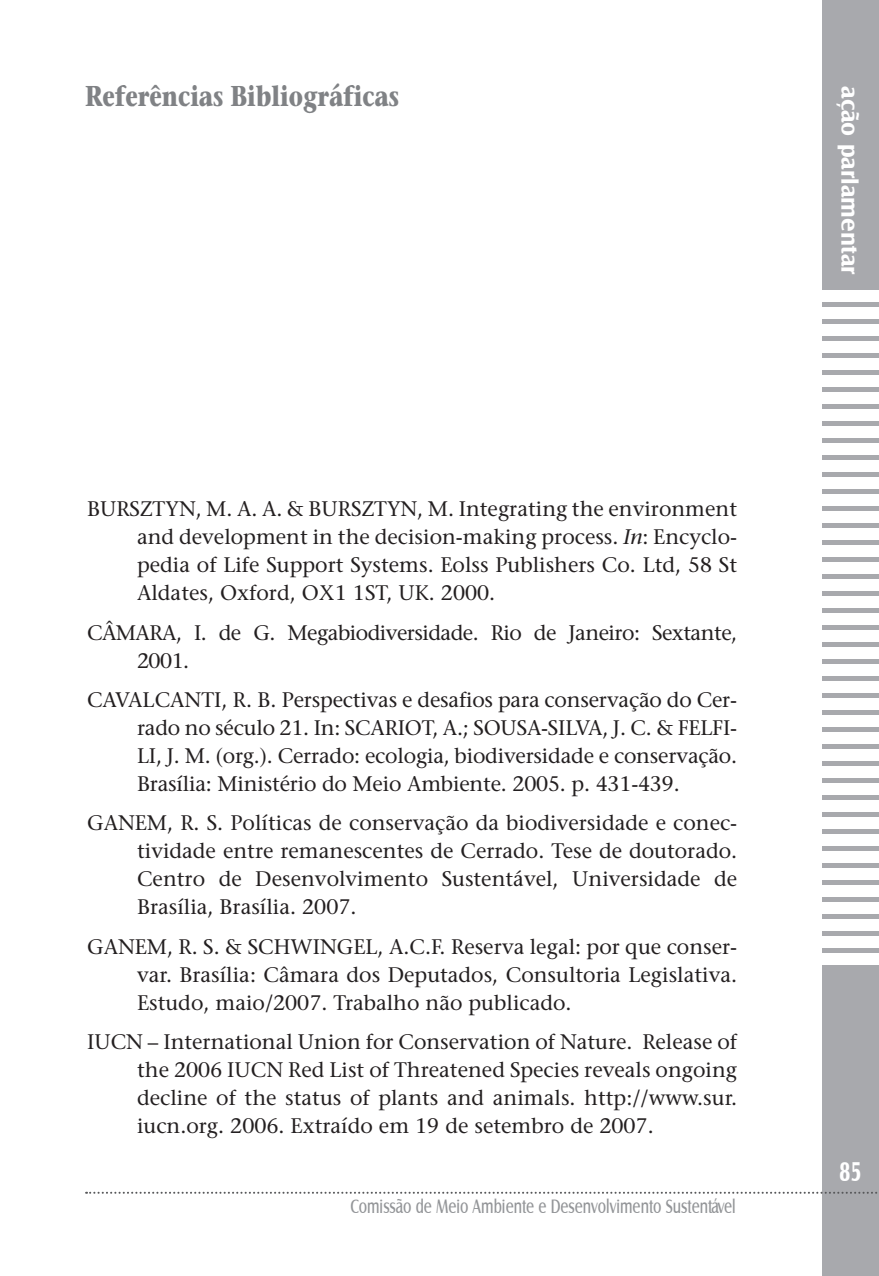
<style>
.page{position:relative;width:879px;height:1276px;background:#fff}
.page>*{position:absolute;margin:0;border:0;box-sizing:border-box;transform-origin:0 0}
.t1{font:700 28.6px "Stone Serif";color:#808285;scale:.77 1}
.t2{font:700 28px "Castle T";color:#fff;scale:.75 1}
.t3{font:700 24px "Castle T";color:#fff}
.t4{font:21px/28px "Stone Serif";color:#231f20;text-align:justify}
.t5{font:21px/28px "Stone Serif";letter-spacing:-.025em;color:#231f20}
.t6{font:20px "Castle T";color:#939598;scale:.75 1}
.s1{font-style:italic}
</style>
<div class="page">
<div style="left:822px;top:0;width:57px;height:1276px;background:#a8a9ad"></div>
<div style="left:821px;top:290px;width:58px;height:11px;background:#fff"></div>
<div style="left:821px;top:307px;width:58px;height:11px;background:#fff"></div>
<div style="left:821px;top:324px;width:58px;height:11px;background:#fff"></div>
<div style="left:821px;top:341px;width:58px;height:11px;background:#fff"></div>
<div style="left:821px;top:358px;width:58px;height:12px;background:#fff"></div>
<div style="left:821px;top:375px;width:58px;height:12px;background:#fff"></div>
<div style="left:821px;top:392px;width:58px;height:12px;background:#fff"></div>
<div style="left:821px;top:409px;width:58px;height:12px;background:#fff"></div>
<div style="left:821px;top:426px;width:58px;height:12px;background:#fff"></div>
<div style="left:821px;top:443px;width:58px;height:12px;background:#fff"></div>
<div style="left:821px;top:460px;width:58px;height:12px;background:#fff"></div>
<div style="left:821px;top:477px;width:58px;height:12px;background:#fff"></div>
<div style="left:821px;top:494px;width:58px;height:12px;background:#fff"></div>
<div style="left:821px;top:511px;width:58px;height:12px;background:#fff"></div>
<div style="left:821px;top:528px;width:58px;height:12px;background:#fff"></div>
<div style="left:821px;top:545px;width:58px;height:12px;background:#fff"></div>
<div style="left:821px;top:562px;width:58px;height:12px;background:#fff"></div>
<div style="left:821px;top:579px;width:58px;height:12px;background:#fff"></div>
<div style="left:821px;top:596px;width:58px;height:12px;background:#fff"></div>
<div style="left:821px;top:613px;width:58px;height:12px;background:#fff"></div>
<div style="left:821px;top:630px;width:58px;height:12px;background:#fff"></div>
<div style="left:821px;top:647px;width:58px;height:12px;background:#fff"></div>
<div style="left:821px;top:664px;width:58px;height:12px;background:#fff"></div>
<div style="left:821px;top:681px;width:58px;height:12px;background:#fff"></div>
<div style="left:821px;top:698px;width:58px;height:12px;background:#fff"></div>
<div style="left:821px;top:715px;width:58px;height:12px;background:#fff"></div>
<div style="left:821px;top:732px;width:58px;height:12px;background:#fff"></div>
<div style="left:821px;top:749px;width:58px;height:12px;background:#fff"></div>
<div style="left:821px;top:766px;width:58px;height:12px;background:#fff"></div>
<div style="left:821px;top:783px;width:58px;height:12px;background:#fff"></div>
<div style="left:821px;top:800px;width:58px;height:12px;background:#fff"></div>
<div style="left:821px;top:817px;width:58px;height:12px;background:#fff"></div>
<div style="left:821px;top:834px;width:58px;height:12px;background:#fff"></div>
<div style="left:821px;top:851px;width:58px;height:12px;background:#fff"></div>
<div style="left:821px;top:868px;width:58px;height:12px;background:#fff"></div>
<div style="left:821px;top:885px;width:58px;height:12px;background:#fff"></div>
<div style="left:821px;top:902px;width:58px;height:12px;background:#fff"></div>
<div style="left:821px;top:919px;width:58px;height:12px;background:#fff"></div>
<div style="left:821px;top:936px;width:58px;height:12px;background:#fff"></div>
<div style="left:821px;top:953px;width:58px;height:12px;background:#fff"></div>
<svg style="left:86px;top:1191px;width:792px;height:2px"></svg>
<h1 class="t1" style="left:85px;top:78px;width:409px">Referências Bibliográficas</h1>
<p class="t4" style="left:137px;top:495px;width:601px;text-indent:-50px">BURSZTYN, M. A. A. &amp; BURSZTYN, M. Integrating the environment and development in the decision-making process. <span class="s1">In</span>: Encyclo&shy;pedia of Life Support Systems. Eolss Publishers Co. Ltd, 58 St Aldates, Oxford, OX1 1ST, UK. 2000.</p>
<p class="t5" style="left:137px;top:618px;width:602px;text-indent:-50px">CÂMARA, I. de G. Megabiodiversidade. Rio de Janeiro: Sextante,<br>2001.</p>
<p class="t4" style="left:137px;top:686px;width:601px;text-indent:-50px">CAVALCANTI, R. B. Perspectivas e desafios para conservação do Cer&shy;rado no século 21. In: SCARIOT, A.; SOUSA-SILVA, J. C. &amp; FELFI-LI, J. M. (org.). Cerrado: ecologia, biodiversidade e conservação.<br>Brasília: Ministério do Meio Ambiente. 2005. p. 431-439.</p>
<p class="t4" style="left:137px;top:809px;width:602px;text-indent:-50px">GANEM, R. S. Políticas de conservação da biodiversidade e conec&shy;tividade entre remanescentes de Cerrado. Tese de doutorado.<br>Centro de Desenvolvimento Sustentável, Universidade de Brasília, Brasília. 2007.</p>
<p class="t4" style="left:137px;top:932px;width:601px;text-indent:-50px">GANEM, R. S. &amp; SCHWINGEL, A.C.F. Reserva legal: por que conser&shy;var. Brasília: Câmara dos Deputados, Consultoria Legislativa.<br>Estudo, maio/2007. Trabalho não publicado.</p>
<p class="t4" style="left:137px;top:1028px;width:602px;text-indent:-50px">IUCN – International Union for Conservation of Nature. Release of the 2006 IUCN Red List of Threatened Species reveals ongoing decline of the status of plants and animals. http://www.sur. iucn.org. 2006. Extraído em 19 de setembro de 2007.</p>
<p class="t6" style="left:350px;top:1195px;width:515px">Comissão de Meio Ambiente e Desenvolvimento Sustentável</p>
<p class="t3" style="left:863px;top:86px;width:190px;rotate:90deg">ação parlamentar</p>
<h2 class="t2" style="left:839px;top:1155px;width:32px">85</h2>
</div>
